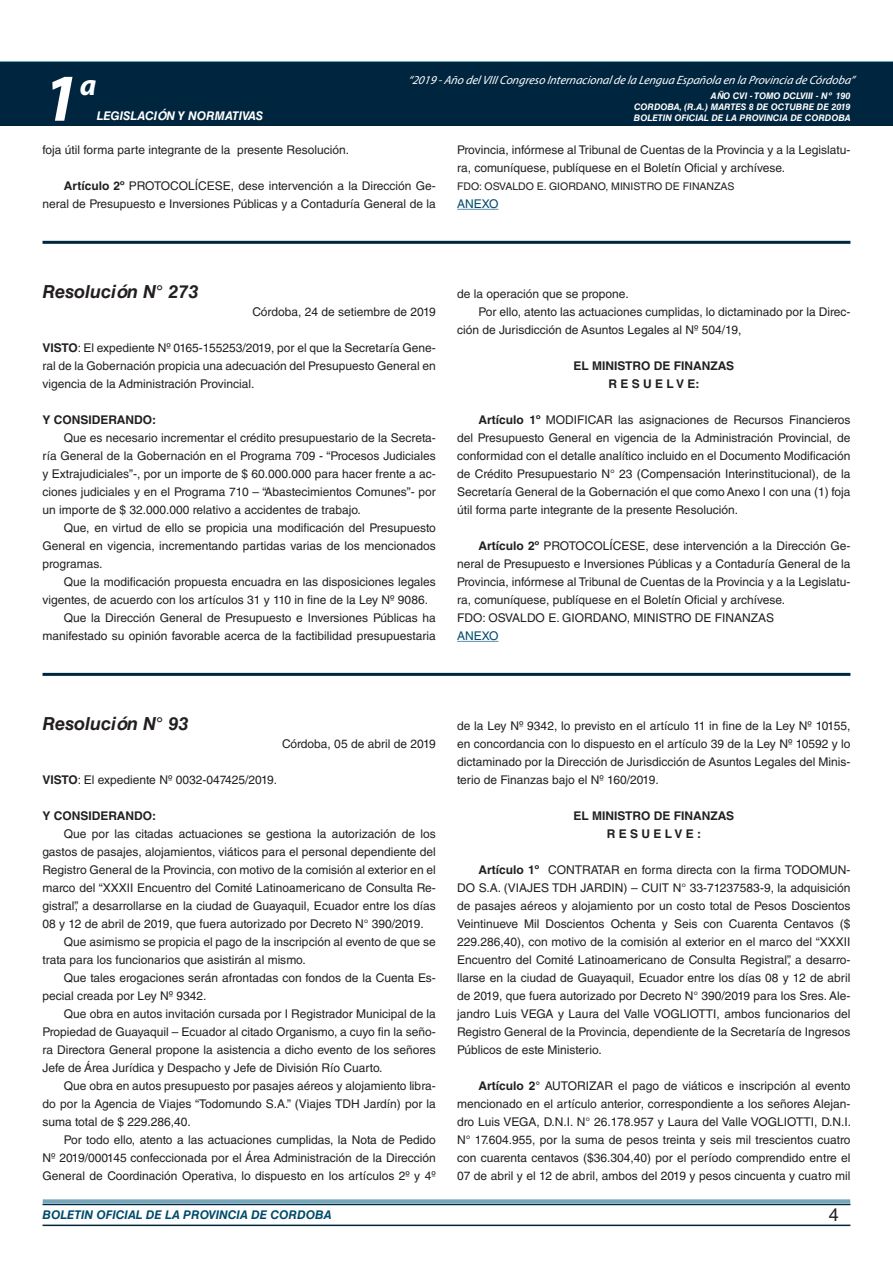
<style>
.page{position:relative;width:893px;height:1263px;background:#fff}
.page>*{position:absolute;margin:0;border:0;box-sizing:border-box;transform-origin:0 0}
.t1{font:italic 700 67.5px "Myriad Pro";color:#fff}
.t2{font:italic 700 30px "Myriad Pro";color:#fff}
.t3{font:italic 700 18px "Helvetica LT Std";color:#231f20}
.t4{font:18px "Helvetica LT Std";color:#231f20}
.t5{font:12px/18px "Helvetica LT Std";color:#231f20;text-align:justify}
.t6{font:700 12px/18px "Helvetica LT Std";color:#231f20;text-align:center}
.t7{font:italic 12px "Myriad Pro";color:#fff}
.t8{font:italic 700 12px "Helvetica LT Std";color:#004b6c}
.t9{font:italic 700 12px "Helvetica LT Std";color:#fff}
.t10{font:12px "Helvetica LT Std";color:#004b6c}
.t11{font:10.5px "Helvetica LT Std";color:#231f20}
.t12{font:italic 700 9px/10.8px "Helvetica LT Std";color:#fff;text-align:justify}
.s1{font-weight:700}
</style>
<div class="page">
<div style="left:0;top:61px;width:893px;height:6px;background:#73a5b8"></div>
<div style="left:0;top:62px;width:893px;height:64px;background:#00263f"></div>
<hr style="left:43px;top:1224px;width:807px;height:2px;background:#00263f">
<div style="left:42px;top:1198px;width:809px;height:8px;background:#fff;opacity:.75"></div>
<hr style="left:457px;top:209px;width:41px;height:1px;background:#5c93aa">
<hr style="left:43px;top:241px;width:807px;height:3px;background:#00263f">
<hr style="left:457px;top:641px;width:41px;height:1px;background:#5c93aa">
<hr style="left:43px;top:673px;width:807px;height:3px;background:#00263f">
<h1 class="t1" style="left:43px;top:54px;width:38px">1</h1>
<h2 class="t2" style="left:80px;top:66px;width:18px">a</h2>
<p class="t9" style="left:97px;top:109px;width:168px">LEGISLACIÓN Y NORMATIVAS</p>
<p class="t7" style="left:408px;top:72px;width:448px">“2019 -Año delVIIICongreso Internacionalde la Lengua Esp añola en la Provincia de Córdoba”</p>
<p class="t12" style="left:634px;top:91px;width:218px;text-indent:77px">AÑO CVI - TOMO DCLVIII - Nº 190<br>CORDOBA, (R.A.) MARTES 8 DE OCTUBRE DE 2019<br>BOLETIN OFICIAL DE LA PROVINCIA DE CORDOBA</p>
<p class="t5" style="left:43px;top:141px;width:308px">foja útil forma parte integrante de la presente Resolución.</p>
<p class="t5" style="left:43px;top:177px;width:395px;text-align:right"><span class="s1">Artículo 2º</span> PROTOCOLÍCESE, dese intervención a la Dirección Ge&shy;neral de Presupuesto e Inversiones Públicas y a Contaduría General de la</p>
<p class="t5" style="left:457px;top:141px;width:395px">Provincia, infórmese al Tribunal de Cuentas de la Provincia y a la Legislatu&shy;ra, comuníquese, publíquese en el Boletín Oficial y archívese.</p>
<p class="t11" style="left:457px;top:180px;width:279px">FDO: OSVALDO E. GIORDANO, MINISTRO DE FINANZAS</p>
<p class="t10" style="left:457px;top:197px;width:43px">ANEXO</p>
<h3 class="t3" style="left:43px;top:280px;width:157px">Resolución N° 273</h3>
<p class="t5" style="left:252px;top:303px;width:185px">Córdoba, 24 de setiembre de 2019</p>
<p class="t5" style="left:43px;top:339px;width:395px"><span class="s1">VISTO</span>: El expediente Nº 0165-155253/2019, por el que la Secretaría Gene&shy;ral de la Gobernación propicia una adecuación del Presupuesto General en vigencia de la Administración Provincial.</p>
<p class="t6" style="left:43px;top:410px;width:115px">Y CONSIDERANDO:</p>
<p class="t5" style="left:43px;top:429px;width:395px;text-indent:21px">Que es necesario incrementar el crédito presupuestario de la Secreta&shy;ría General de la Gobernación en el Programa 709 - “Procesos Judiciales y Extrajudiciales”-, por un importe de $ 60.000.000 para hacer frente a ac&shy;ciones judiciales y en el Programa 710 – “Abastecimientos Comunes”- por un importe de $ 32.000.000 relativo a accidentes de trabajo.</p>
<p class="t5" style="left:43px;top:519px;width:395px;text-indent:21px">Que, en virtud de ello se propicia una modificación del Presupuesto General en vigencia, incrementando partidas varias de los mencionados programas.</p>
<p class="t5" style="left:64px;top:573px;width:374px">Que la modificación propuesta encuadra en las disposiciones legales</p>
<p class="t5" style="left:43px;top:591px;width:387px">vigentes, de acuerdo con los artículos 31 y 110 in fine de la Ley Nº 9086.</p>
<p class="t5" style="left:64px;top:609px;width:374px">Que la Dirección General de Presupuesto e Inversiones Públicas ha</p>
<p class="t5" style="left:43px;top:627px;width:395px">manifestado su opinión favorable acerca de la factibilidad presupuestaria</p>
<p class="t5" style="left:457px;top:285px;width:173px">de la operación que se propone.</p>
<p class="t5" style="left:478px;top:303px;width:374px">Por ello, atento las actuaciones cumplidas, lo dictaminado por la Direc-</p>
<p class="t5" style="left:457px;top:321px;width:286px">ción de Jurisdicción de Asuntos Legales al Nº 504/19,</p>
<p class="t6" style="left:573px;top:356px;width:162px">EL MINISTRO DE FINANZAS<br>R E S U E L V E:</p>
<p class="t5" style="left:457px;top:411px;width:395px;text-indent:21px"><span class="s1">Artículo 1º</span> MODIFICAR las asignaciones de Recursos Financieros del Presupuesto General en vigencia de la Administración Provincial, de conformidad con el detalle analítico incluido en el Documento Modificación de Crédito Presupuestario N° 23 (Compensación Interinstitucional), de la Secretaría General de la Gobernación el que como Anexo I con una (1) foja útil forma parte integrante de la presente Resolución.</p>
<p class="t5" style="left:457px;top:537px;width:395px;text-align:left;text-indent:21px"><span class="s1">Artículo 2º</span> PROTOCOLÍCESE, dese intervención a la Dirección Ge&shy;neral de Presupuesto e Inversiones Públicas y a Contaduría General de la Provincia, infórmese al Tribunal de Cuentas de la Provincia y a la Legislatu&shy;ra, comuníquese, publíquese en el Boletín Oficial y archívese.<br>FDO: OSVALDO E. GIORDANO, MINISTRO DE FINANZAS</p>
<p class="t10" style="left:457px;top:629px;width:43px">ANEXO</p>
<h3 class="t3" style="left:43px;top:712px;width:147px">Resolución N° 93</h3>
<p class="t5" style="left:282px;top:735px;width:155px">Córdoba, 05 de abril de 2019</p>
<p class="t5" style="left:43px;top:771px;width:236px"><span class="s1">VISTO</span>: El expediente Nº 0032-047425/2019.</p>
<p class="t6" style="left:43px;top:806px;width:115px">Y CONSIDERANDO:</p>
<p class="t5" style="left:43px;top:825px;width:395px;text-indent:21px">Que por las citadas actuaciones se gestiona la autorización de los gastos de pasajes, alojamientos, viáticos para el personal dependiente del Registro General de la Provincia, con motivo de la comisión al exterior en el marco del “XXXII Encuentro del Comité Latinoamericano de Consulta Re&shy;gistral”, a desarrollarse en la ciudad de Guayaquil, Ecuador entre los días 08 y 12 de abril de 2019, que fuera autorizado por Decreto N° 390/2019.</p>
<p class="t5" style="left:43px;top:933px;width:395px;text-indent:21px">Que asimismo se propicia el pago de la inscripción al evento de que se trata para los funcionarios que asistirán al mismo.</p>
<p class="t5" style="left:43px;top:969px;width:395px;text-indent:21px">Que tales erogaciones serán afrontadas con fondos de la Cuenta Es&shy;pecial creada por Ley Nº 9342.</p>
<p class="t5" style="left:43px;top:1005px;width:395px;text-indent:21px">Que obra en autos invitación cursada por I Registrador Municipal de la Propiedad de Guayaquil – Ecuador al citado Organismo, a cuyo fin la seño&shy;ra Directora General propone la asistencia a dicho evento de los señores Jefe de Área Jurídica y Despacho y Jefe de División Río Cuarto.</p>
<p class="t5" style="left:43px;top:1077px;width:395px;text-indent:21px">Que obra en autos presupuesto por pasajes aéreos y alojamiento libra&shy;do por la Agencia de Viajes “Todomundo S.A.” (Viajes TDH Jardín) por la suma total de $ 229.286,40.</p>
<p class="t5" style="left:43px;top:1131px;width:395px;text-indent:21px">Por todo ello, atento a las actuaciones cumplidas, la Nota de Pedido Nº 2019/000145 confeccionada por el Área Administración de la Dirección General de Coordinación Operativa, lo dispuesto en los artículos 2º y 4º</p>
<p class="t5" style="left:457px;top:717px;width:395px">de la Ley Nº 9342, lo previsto en el artículo 11 in fine de la Ley Nº 10155, en concordancia con lo dispuesto en el artículo 39 de la Ley Nº 10592 y lo dictaminado por la Dirección de Jurisdicción de Asuntos Legales del Minis&shy;terio de Finanzas bajo el Nº 160/2019.</p>
<p class="t6" style="left:573px;top:806px;width:162px">EL MINISTRO DE FINANZAS<br>R E S U E L V E :</p>
<p class="t5" style="left:457px;top:861px;width:395px;text-indent:21px"><span class="s1">Artículo 1º</span> CONTRATAR en forma directa con la firma TODOMUN-DO S.A. (VIAJES TDH JARDIN) – CUIT N° 33-71237583-9, la adquisición de pasajes aéreos y alojamiento por un costo total de Pesos Doscientos Veintinueve Mil Doscientos Ochenta y Seis con Cuarenta Centavos ($ 229.286,40), con motivo de la comisión al exterior en el marco del “XXXII Encuentro del Comité Latinoamericano de Consulta Registral”, a desarro&shy;llarse en la ciudad de Guayaquil, Ecuador entre los días 08 y 12 de abril de 2019, que fuera autorizado por Decreto N° 390/2019 para los Sres. Ale&shy;jandro Luis VEGA y Laura del Valle VOGLIOTTI, ambos funcionarios del Registro General de la Provincia, dependiente de la Secretaría de Ingresos Públicos de este Ministerio.</p>
<p class="t5" style="left:457px;top:1077px;width:396px;text-indent:21px"><span class="s1">Artículo 2°</span> AUTORIZAR el pago de viáticos e inscripción al evento mencionado en el artículo anterior, correspondiente a los señores Alejan&shy;dro Luis VEGA, D.N.I. N° 26.178.957 y Laura del Valle VOGLIOTTI, D.N.I.<br>N° 17.604.955, por la suma de pesos treinta y seis mil trescientos cuatro con cuarenta centavos ($36.304,40) por el período comprendido entre el 07 de abril y el 12 de abril, ambos del 2019 y pesos cincuenta y cuatro mil</p>
<p class="t8" style="left:43px;top:1208px;width:290px">BOLETIN OFICIAL DE LA PROVINCIA DE CORDOBA</p>
<h3 class="t4" style="left:829px;top:1204px;width:12px">4</h3>
</div>
